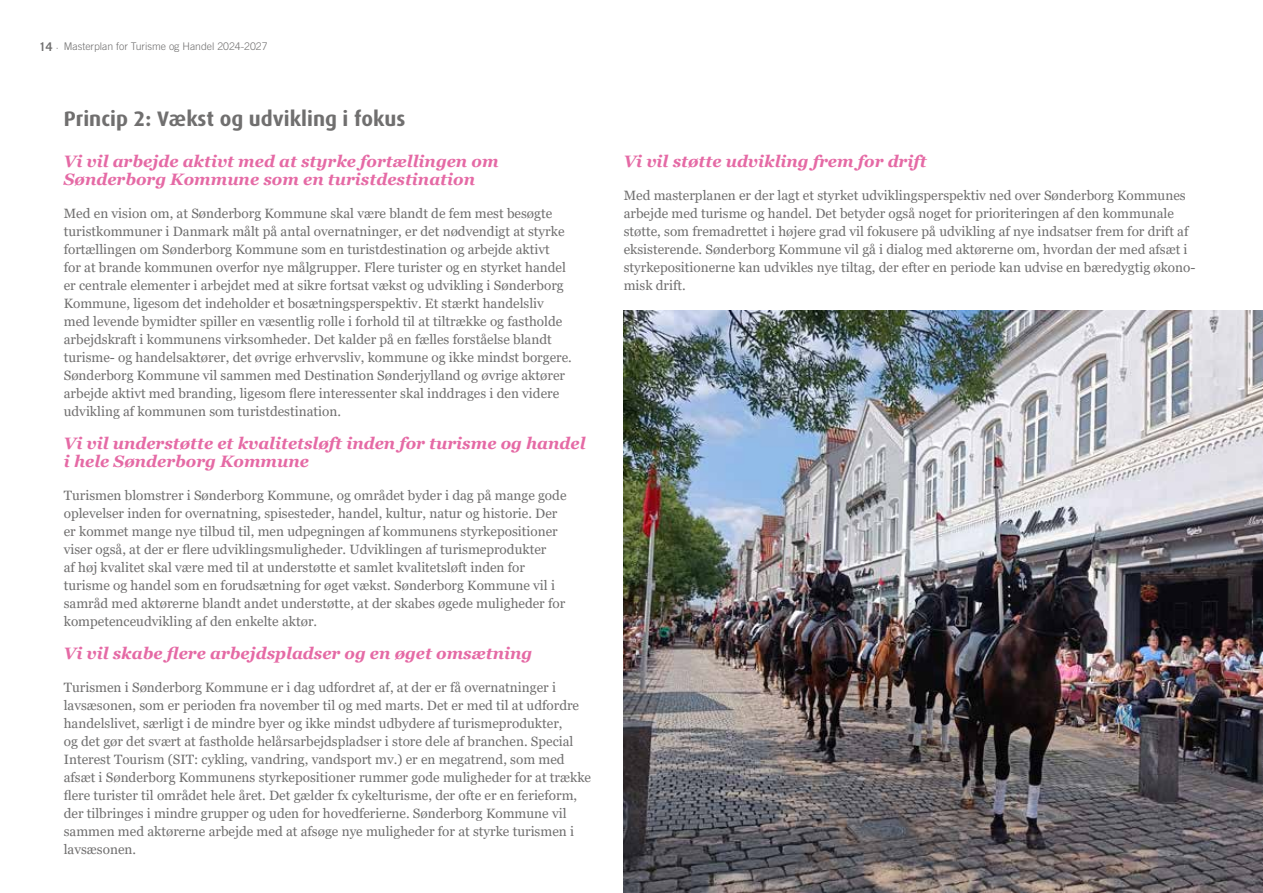
<style>
.page{position:relative;width:1263px;height:893px;background:#fff}
.page>*{position:absolute;margin:0;border:0;box-sizing:border-box;transform-origin:0 0}
.t1{font:700 21px "Dax Pro";color:#706f6f}
.t2{font:italic 700 16.5px/18px "Georgia";color:#e56aa5}
.t3{font:13.5px/18px "Georgia";color:#706f6f}
.t4{font:300 10.5px "Trade Gothic LT Std";color:#706f6f}
.s1{font-weight:700;font-size:12px}
</style>
<div class="page">
<img style="left:624px;top:310px;width:639px;height:583px">
<p class="t4" style="left:39px;top:40px;width:230px"><span class="s1">14</span> · Masterplan for Turisme og Handel 2024-2027</p>
<h1 class="t1" style="left:64px;top:104px;width:343px">Princip 2: Vækst og udvikling i fokus</h1>
<p class="t2" style="left:64px;top:152px;width:436px">Vi vil arbejde aktivt med at styrke fortællingen om<br>Sønderborg Kommune som en turistdestination</p>
<p class="t3" style="left:64px;top:205px;width:510px">Med en vision om, at Sønderborg Kommune skal være blandt de fem mest besøgte turistkommuner i Danmark målt på antal overnatninger, er det nødvendigt at styrke fortællingen om Sønderborg Kommune som en turistdestination og arbejde aktivt<br>for at brande kommunen overfor nye målgrupper. Flere turister og en styrket handel er centrale elementer i arbejdet med at sikre fortsat vækst og udvikling i Sønderborg Kommune, ligesom det indeholder et bosætningsperspektiv. Et stærkt handelsliv med levende bymidter spiller en væsentlig rolle i forhold til at tiltrække og fastholde arbejdskraft i kommunens virksomheder. Det kalder på en fælles forståelse blandt turisme- og handelsaktører, det øvrige erhvervsliv, kommune og ikke mindst borgere.<br>Sønderborg Kommune vil sammen med Destination Sønderjylland og øvrige aktører arbejde aktivt med branding, ligesom flere interessenter skal inddrages i den videre udvikling af kommunen som turistdestination.</p>
<p class="t2" style="left:64px;top:434px;width:523px">Vi vil understøtte et kvalitetsløft inden for turisme og handel i hele Sønderborg Kommune</p>
<p class="t3" style="left:64px;top:487px;width:504px">Turismen blomstrer i Sønderborg Kommune, og området byder i dag på mange gode oplevelser inden for overnatning, spisesteder, handel, kultur, natur og historie. Der er kommet mange nye tilbud til, men udpegningen af kommunens styrkepositioner viser også, at der er flere udviklingsmuligheder. Udviklingen af turismeprodukter<br>af høj kvalitet skal være med til at understøtte et samlet kvalitetsløft inden for turisme og handel som en forudsætning for øget vækst. Sønderborg Kommune vil i samråd med aktørerne blandt andet understøtte, at der skabes øgede muligheder for kompetenceudvikling af den enkelte aktør.</p>
<p class="t2" style="left:64px;top:644px;width:470px">Vi vil skabe flere arbejdspladser og en øget omsætning</p>
<p class="t3" style="left:64px;top:679px;width:529px">Turismen i Sønderborg Kommune er i dag udfordret af, at der er få overnatninger i lavsæsonen, som er perioden fra november til og med marts. Det er med til at udfordre handelslivet, særligt i de mindre byer og ikke mindst udbydere af turismeprodukter,<br>og det gør det svært at fastholde helårsarbejdspladser i store dele af branchen. Special Interest Tourism (SIT: cykling, vandring, vandsport mv.) er en megatrend, som med afsæt i Sønderborg Kommunens styrkepositioner rummer gode muligheder for at trække flere turister til området hele året. Det gælder fx cykelturisme, der ofte er en ferieform, der tilbringes i mindre grupper og uden for hovedferierne. Sønderborg Kommune vil sammen med aktørerne arbejde med at afsøge nye muligheder for at styrke turismen i lavsæsonen.</p>
<p class="t2" style="left:624px;top:152px;width:304px">Vi vil støtte udvikling frem for drift</p>
<p class="t3" style="left:624px;top:187px;width:573px">Med masterplanen er der lagt et styrket udviklingsperspektiv ned over Sønderborg Kommunes arbejde med turisme og handel. Det betyder også noget for prioriteringen af den kommunale støtte, som fremadrettet i højere grad vil fokusere på udvikling af nye indsatser frem for drift af eksisterende. Sønderborg Kommune vil gå i dialog med aktørerne om, hvordan der med afsæt i styrkepositionerne kan udvikles nye tiltag, der efter en periode kan udvise en bæredygtig økono&shy;misk drift.</p>
</div>
